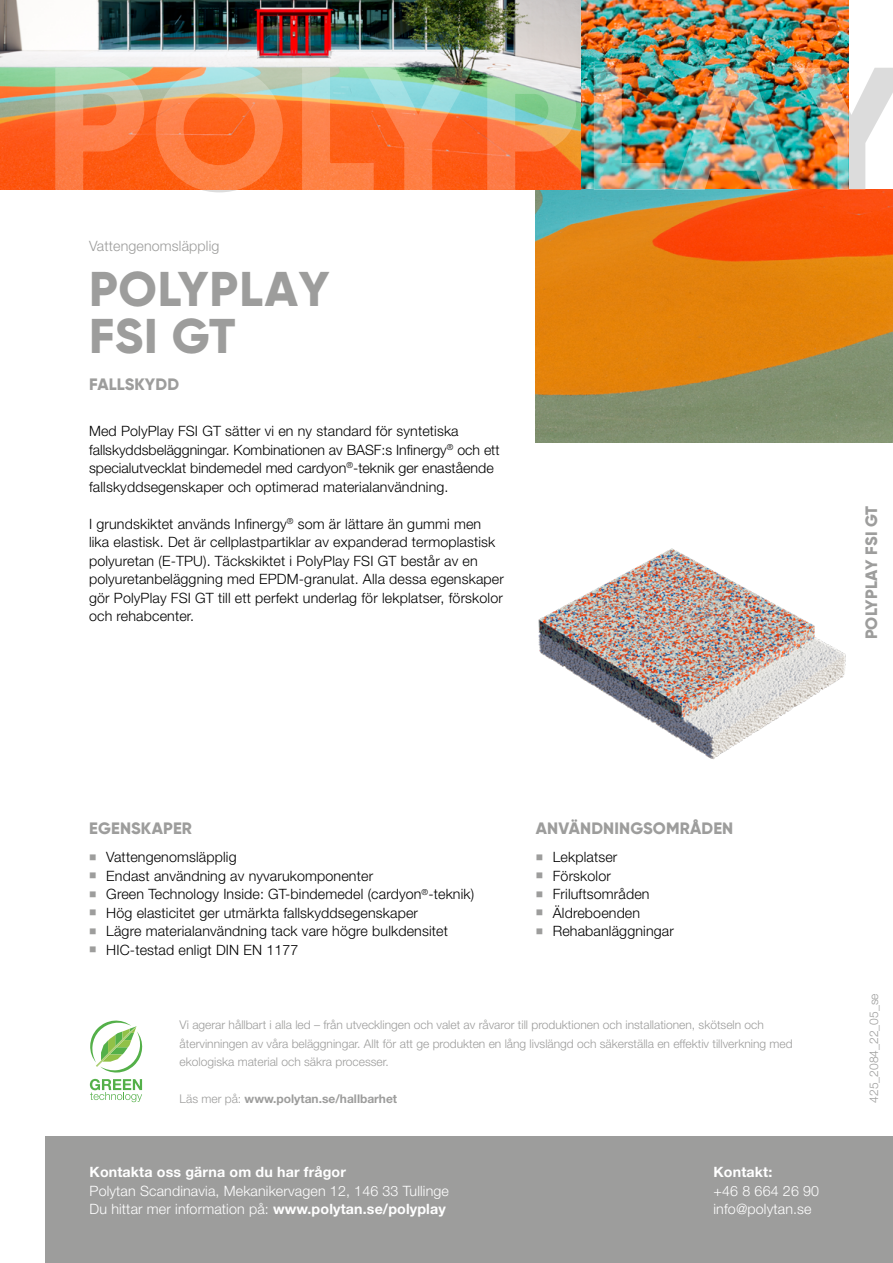
<style>
.page{position:relative;width:893px;height:1263px;background:#fff}
.page>*{position:absolute;margin:0;border:0;box-sizing:border-box;transform-origin:0 0}
.t1{font:800 48.75px/46.3px "Gilroy";letter-spacing:.015em;color:#9d9d9c}
.t2{font:800 16.5px "Gilroy";letter-spacing:.01em;color:#9d9d9c}
.t3{font:300 14.25px/18.6px "Helvetica Neue LT Std";letter-spacing:.01em;color:#000}
.t4{font:300 14.25px/18.5px "Helvetica Neue LT Std";letter-spacing:.01em;color:#fff}
.t5{font:700 14.25px "Helvetica Neue LT Std";letter-spacing:.01em;color:#fff}
.t6{font:300 14.25px "Helvetica Neue LT Std";letter-spacing:.01em;color:#9d9d9c}
.t7{font:300 12px/18.6px "Helvetica Neue LT Std";color:#9d9d9c}
.t8{font:700 12px "Helvetica Neue LT Std";color:#9d9d9c}
.s1{font-weight:300}
.s2{font-weight:700}
</style>
<div class="page">
<img style="left:581px;top:0;width:267px;height:65px">
<img style="left:535px;top:192px;width:358px;height:250px">
<img style="left:538px;top:548px;width:308px;height:211px">
<img style="left:0;top:0;width:581px;height:190px">
<div style="left:45px;top:1136px;width:848px;height:127px;background:#9d9d9c"></div>
<svg style="left:90px;top:1020px;width:52px;height:53px"></svg>
<svg style="left:90px;top:1079px;width:52px;height:23px"></svg>
<svg style="left:55px;top:65px;width:838px;height:127px;background:#de976a"></svg>
<img style="left:594px;top:68px;width:254px;height:122px">
<p class="t6" style="left:89px;top:237px;width:132px">Vattengenomsläpplig</p>
<h1 class="t1" style="left:89px;top:266px;width:242px">POLYPLAY<br>FSI GT</h1>
<p class="t2" style="left:89px;top:374px;width:92px">FALLSKYDD</p>
<p class="t3" style="left:89px;top:421px;width:412px">Med PolyPlay FSI GT sätter vi en ny standard för syntetiska fallskyddsbeläggningar. Kombinationen av BASF:s Infinergy<sup>®</sup> och ett specialutvecklat bindemedel med cardyon<sup>®</sup>-teknik ger enastående fallskyddsegenskaper och optimerad materialanvändning.</p>
<p class="t3" style="left:89px;top:514px;width:416px">I grundskiktet används Infinergy<sup>®</sup> som är lättare än gummi men lika elastisk. Det är cellplastpartiklar av expanderad termoplastisk polyuretan (E-TPU). Täckskiktet i PolyPlay FSI GT består av en polyuretanbeläggning med EPDM-granulat. Alla dessa egenskaper gör PolyPlay FSI GT till ett perfekt underlag för lekplatser, förskolor och rehabcenter.</p>
<p class="t2" style="left:861px;top:639px;width:135px;rotate:-90deg">POLYPLAY FSI GT</p>
<p class="t2" style="left:89px;top:818px;width:104px">EGENSKAPER</p>
<p class="t3" style="left:106px;top:847px;width:369px">Vattengenomsläpplig<br>Endast användning av nyvarukomponenter<br>Green Technology Inside: GT-bindemedel (cardyon<sup>®</sup>-teknik)<br>Hög elasticitet ger utmärkta fallskyddsegenskaper<br>Lägre materialanvändning tack vare högre bulkdensitet HIC-testad enligt DIN EN 1177</p>
<p class="t2" style="left:536px;top:818px;width:199px">ANVÄNDNINGSOMRÅDEN</p>
<p class="t3" style="left:553px;top:848px;width:123px">Lekplatser<br>Förskolor<br>Friluftsområden<br>Äldreboenden<br>Rehabanläggningar</p>
<p class="t7" style="left:180px;top:1015px;width:614px">Vi agerar hållbart i alla led – från utvecklingen och valet av råvaror till produktionen och installationen, skötseln och återvinningen av våra beläggningar. Allt för att ge produkten en lång livslängd och säkerställa en effektiv tillverkning med ekologiska material och säkra processer.</p>
<p class="t8" style="left:180px;top:1091px;width:219px"><span class="s1">Läs mer på:</span> www.polytan.se/hallbarhet</p>
<p class="t5" style="left:90px;top:1163px;width:258px">Kontakta oss gärna om du har frågor</p>
<p class="t4" style="left:90px;top:1181px;width:361px">Polytan Scandinavia, Mekanikervagen 12, 146 33 Tullinge<br>Du hittar mer information på: <span class="s2">www.polytan.se/polyplay</span></p>
<p class="t5" style="left:713px;top:1163px;width:60px">Kontakt:</p>
<p class="t4" style="left:713px;top:1181px;width:107px">+46 8 664 26 90 info@polytan.se</p>
<p class="t7" style="left:864px;top:1103px;width:111px;rotate:-90deg">425_2084_22_05_se</p>
</div>
